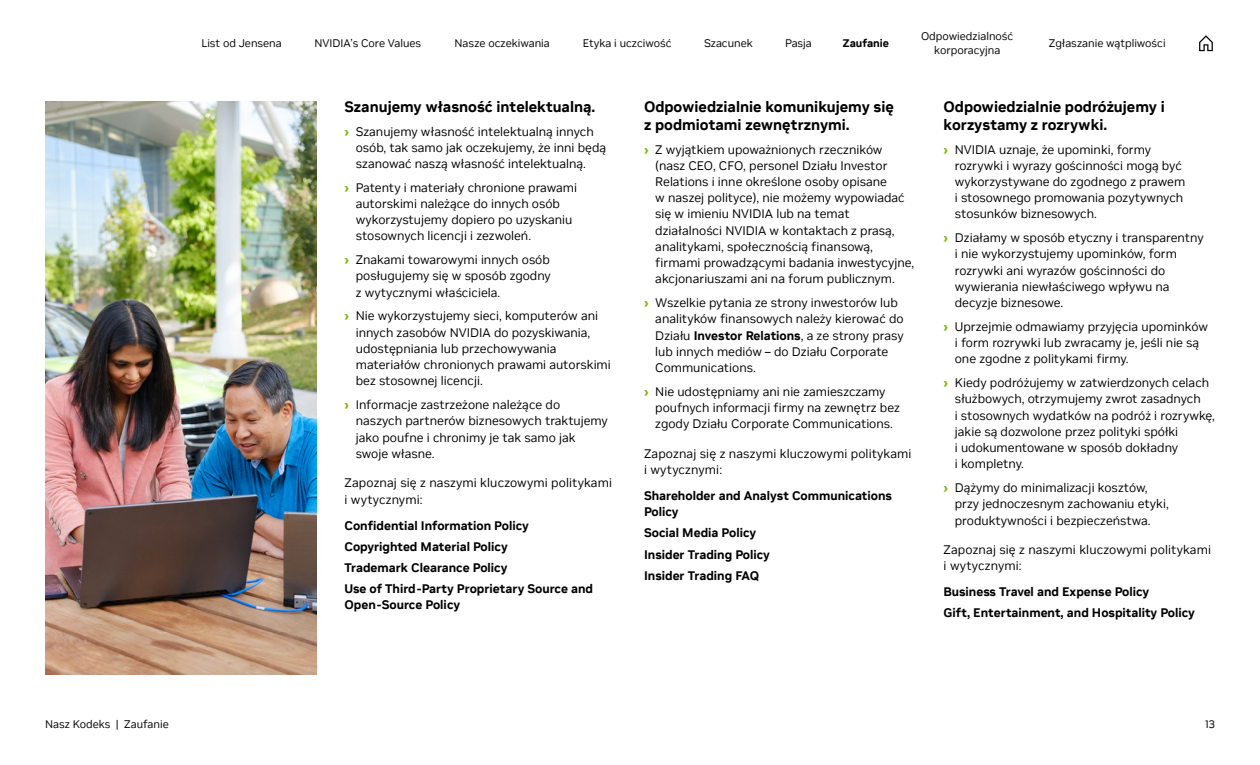
<style>
.page{position:relative;width:1260px;height:765px;background:#fff}
.page>*{position:absolute;margin:0;border:0;box-sizing:border-box;transform-origin:0 0}
.t1{font:700 15px/18px "NVIDIA Sans";color:#000}
.t2{font:12.38px/16.2px "NVIDIA Sans";color:#000}
.t3{font:700 12.38px/21px "NVIDIA Sans";color:#000}
.t4{font:11px/13.8px "NVIDIA Sans";color:#000;text-align:center}
.t5{font:700 11px "NVIDIA Sans";color:#000}
.s1{font-weight:700;color:#76b900}
.s2{font-weight:700}
</style>
<div class="page">
<img style="left:45px;top:101px;width:271px;height:574px">
<svg style="left:1199px;top:35px;width:14px;height:16px"></svg>
<p class="t4" style="left:201px;top:36px;width:82px">List od Jensena</p>
<p class="t4" style="left:314px;top:36px;width:108px">NVIDIA’s Core Values</p>
<p class="t4" style="left:455px;top:36px;width:97px">Nasze oczekiwania</p>
<p class="t4" style="left:583px;top:36px;width:90px">Etyka i uczciwość</p>
<p class="t4" style="left:704px;top:36px;width:50px">Szacunek</p>
<p class="t4" style="left:785px;top:36px;width:28px">Pasja</p>
<p class="t5" style="left:843px;top:37px;width:48px">Zaufanie</p>
<p class="t4" style="left:921px;top:30px;width:94px">Odpowiedzialność korporacyjna</p>
<p class="t4" style="left:1049px;top:36px;width:118px">Zgłaszanie wątpliwości</p>
<p class="t1" style="left:345px;top:98px;width:252px">Szanujemy własność intelektualną.</p>
<p class="t2" style="left:356px;top:123px;width:252px;text-indent:-11px"><span class="s1">›</span> Szanujemy własność intelektualną innych osób, tak samo jak oczekujemy, że inni będą szanować naszą własność intelektualną.</p>
<p class="t2" style="left:356px;top:179px;width:223px;text-indent:-11px"><span class="s1">›</span> Patenty i materiały chronione prawami autorskimi należące do innych osób wykorzystujemy dopiero po uzyskaniu stosownych licencji i zezwoleń.</p>
<p class="t2" style="left:356px;top:252px;width:197px;text-align:justify;text-indent:-11px"><span class="s1">›</span> Znakami towarowymi innych osób posługujemy się w sposób zgodny z wytycznymi właściciela.</p>
<p class="t2" style="left:356px;top:308px;width:257px;text-indent:-11px"><span class="s1">›</span> Nie wykorzystujemy sieci, komputerów ani innych zasobów NVIDIA do pozyskiwania, udostępniania lub przechowywania materiałów chronionych prawami autorskimi bez stosownej licencji.</p>
<p class="t2" style="left:356px;top:397px;width:254px;text-indent:-11px"><span class="s1">›</span> Informacje zastrzeżone należące do naszych partnerów biznesowych traktujemy jako poufne i chronimy je tak samo jak swoje własne.</p>
<p class="t2" style="left:345px;top:475px;width:269px">Zapoznaj się z naszymi kluczowymi politykami i wytycznymi:</p>
<p class="t3" style="left:345px;top:515px;width:250px">Confidential Information Policy Copyrighted Material Policy<br>Trademark Clearance Policy<br>Use of Third-Party Proprietary Source and</p>
<p class="t3" style="left:345px;top:594px;width:117px">Open-Source Policy</p>
<p class="t1" style="left:644px;top:98px;width:251px">Odpowiedzialnie komunikujemy się z podmiotami zewnętrznymi.</p>
<p class="t2" style="left:655px;top:141px;width:260px;text-indent:-11px"><span class="s1">›</span> Z wyjątkiem upoważnionych rzeczników (nasz CEO, CFO, personel Działu Investor Relations i inne określone osoby opisane<br>w naszej polityce), nie możemy wypowiadać się w imieniu NVIDIA lub na temat działalności NVIDIA w kontaktach z prasą, analitykami, społecznością finansową, firmami prowadzącymi badania inwestycyjne, akcjonariuszami ani na forum publicznym.</p>
<p class="t2" style="left:655px;top:295px;width:250px;text-indent:-11px"><span class="s1">›</span> Wszelkie pytania ze strony inwestorów lub analityków finansowych należy kierować do Działu <span class="s2">Investor Relations</span>, a ze strony prasy lub innych mediów – do Działu Corporate Communications.</p>
<p class="t2" style="left:655px;top:384px;width:246px;text-indent:-11px"><span class="s1">›</span> Nie udostępniamy ani nie zamieszczamy poufnych informacji firmy na zewnętrz bez zgody Działu Corporate Communications.</p>
<p class="t2" style="left:644px;top:446px;width:269px">Zapoznaj się z naszymi kluczowymi politykami i wytycznymi:</p>
<p class="t3" style="left:644px;top:488px;width:249px;line-height:16.2px">Shareholder and Analyst Communications<br>Policy</p>
<p class="t3" style="left:644px;top:523px;width:127px">Social Media Policy<br>Insider Trading Policy<br>Insider Trading FAQ</p>
<p class="t1" style="left:944px;top:98px;width:223px">Odpowiedzialnie podróżujemy i korzystamy z rozrywki.</p>
<p class="t2" style="left:955px;top:141px;width:232px;text-indent:-11px"><span class="s1">›</span> NVIDIA uznaje, że upominki, formy rozrywki i wyrazy gościnności mogą być wykorzystywane do zgodnego z prawem i stosownego promowania pozytywnych stosunków biznesowych.</p>
<p class="t2" style="left:955px;top:230px;width:250px;text-indent:-11px"><span class="s1">›</span> Działamy w sposób etyczny i transparentny i nie wykorzystujemy upominków, form rozrywki ani wyrazów gościnności do wywierania niewłaściwego wpływu na decyzje biznesowe.</p>
<p class="t2" style="left:955px;top:319px;width:255px;text-indent:-11px"><span class="s1">›</span> Uprzejmie odmawiamy przyjęcia upominków i form rozrywki lub zwracamy je, jeśli nie są one zgodne z politykami firmy.</p>
<p class="t2" style="left:955px;top:375px;width:262px;text-indent:-11px"><span class="s1">›</span> Kiedy podróżujemy w zatwierdzonych celach służbowych, otrzymujemy zwrot zasadnych<br>i stosownych wydatków na podróż i rozrywkę, jakie są dozwolone przez polityki spółki<br>i udokumentowane w sposób dokładny<br>i kompletny.</p>
<p class="t2" style="left:955px;top:480px;width:216px;text-indent:-11px"><span class="s1">›</span> Dążymy do minimalizacji kosztów, przy jednoczesnym zachowaniu etyki, produktywności i bezpieczeństwa.</p>
<p class="t2" style="left:944px;top:542px;width:269px">Zapoznaj się z naszymi kluczowymi politykami i wytycznymi:</p>
<p class="t3" style="left:944px;top:582px;width:253px">Business Travel and Expense Policy<br>Gift, Entertainment, and Hospitality Policy</p>
<p class="t4" style="left:45px;top:717px;width:125px">Nasz Kodeks | Zaufanie</p>
<p class="t4" style="left:1205px;top:717px;width:11px">13</p>
</div>
